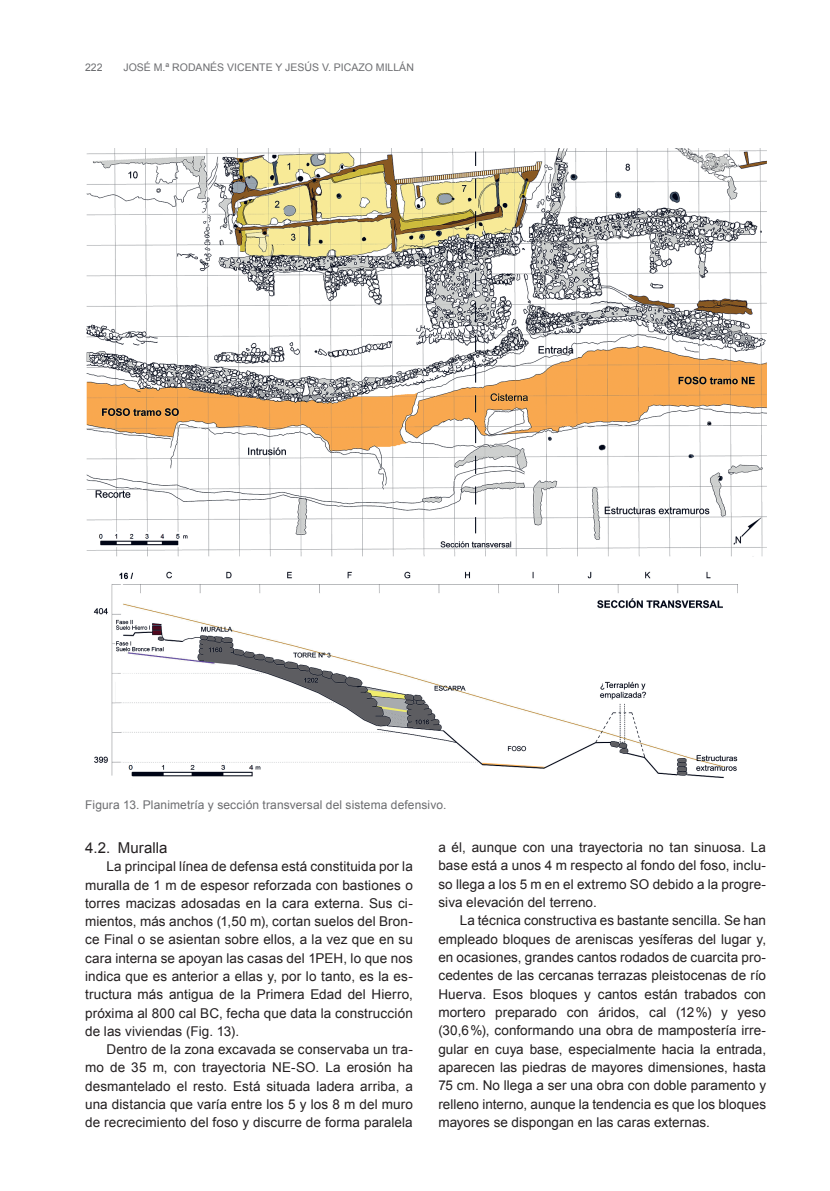
<style>
.page{position:relative;width:830px;height:1191px;background:#fff}
.page>*{position:absolute;margin:0;border:0;box-sizing:border-box;transform-origin:0 0}
.t1{font:15px "Arial";color:#231f20}
.t2{font:13.5px/18.3px "Arial";letter-spacing:.005em;color:#231f20;text-align:justify}
.t3{font:12px "Arial";letter-spacing:.01em;color:#6c6d70}
.t4{font:10.5px "Arial";color:#6c6d70}
</style>
<div class="page">
<img style="left:86px;top:149px;width:679px;height:629px">
<p class="t4" style="left:85px;top:62px;width:19px">222</p>
<p class="t4" style="left:123px;top:62px;width:292px">JOSÉ M.ª RODANÉS VICENTE Y JESÚS V. PICAZO MILLÁN</p>
<p class="t3" style="left:85px;top:798px;width:362px">Figura 13. Planimetría y sección transversal del sistema defensivo.</p>
<p class="t1" style="left:85px;top:839px;width:84px">4.2. Muralla</p>
<p class="t2" style="left:85px;top:857px;width:329px;text-indent:21px">La principal línea de defensa está constituida por la muralla de 1 m de espesor reforzada con bastiones o torres macizas adosadas en la cara externa. Sus ci&shy;mientos, más anchos (1,50 m), cortan suelos del Bron&shy;ce Final o se asientan sobre ellos, a la vez que en su cara interna se apoyan las casas del 1PEH, lo que nos indica que es anterior a ellas y, por lo tanto, es la es&shy;tructura más antigua de la Primera Edad del Hierro, próxima al 800 cal BC, fecha que data la construcción de las viviendas (Fig. 13).</p>
<p class="t2" style="left:85px;top:1040px;width:329px;text-indent:21px">Dentro de la zona excavada se conservaba un tra&shy;mo de 35 m, con trayectoria NE-SO. La erosión ha desmantelado el resto. Está situada ladera arriba, a una distancia que varía entre los 5 y los 8 m del muro de recrecimiento del foso y discurre de forma paralela</p>
<p class="t2" style="left:438px;top:838px;width:329px">a él, aunque con una trayectoria no tan sinuosa. La base está a unos 4 m respecto al fondo del foso, inclu&shy;so llega a los 5 m en el extremo SO debido a la progre&shy;siva elevación del terreno.</p>
<p class="t2" style="left:438px;top:911px;width:329px;text-indent:21px">La técnica constructiva es bastante sencilla. Se han empleado bloques de areniscas yesíferas del lugar y, en ocasiones, grandes cantos rodados de cuarcita pro&shy;cedentes de las cercanas terrazas pleistocenas de río Huerva. Esos bloques y cantos están trabados con mortero preparado con áridos, cal (12%) y yeso (30,6%), conformando una obra de mampostería irre&shy;gular en cuya base, especialmente hacia la entrada, aparecen las piedras de mayores dimensiones, hasta 75 cm. No llega a ser una obra con doble paramento y relleno interno, aunque la tendencia es que los bloques mayores se dispongan en las caras externas.</p>
</div>
